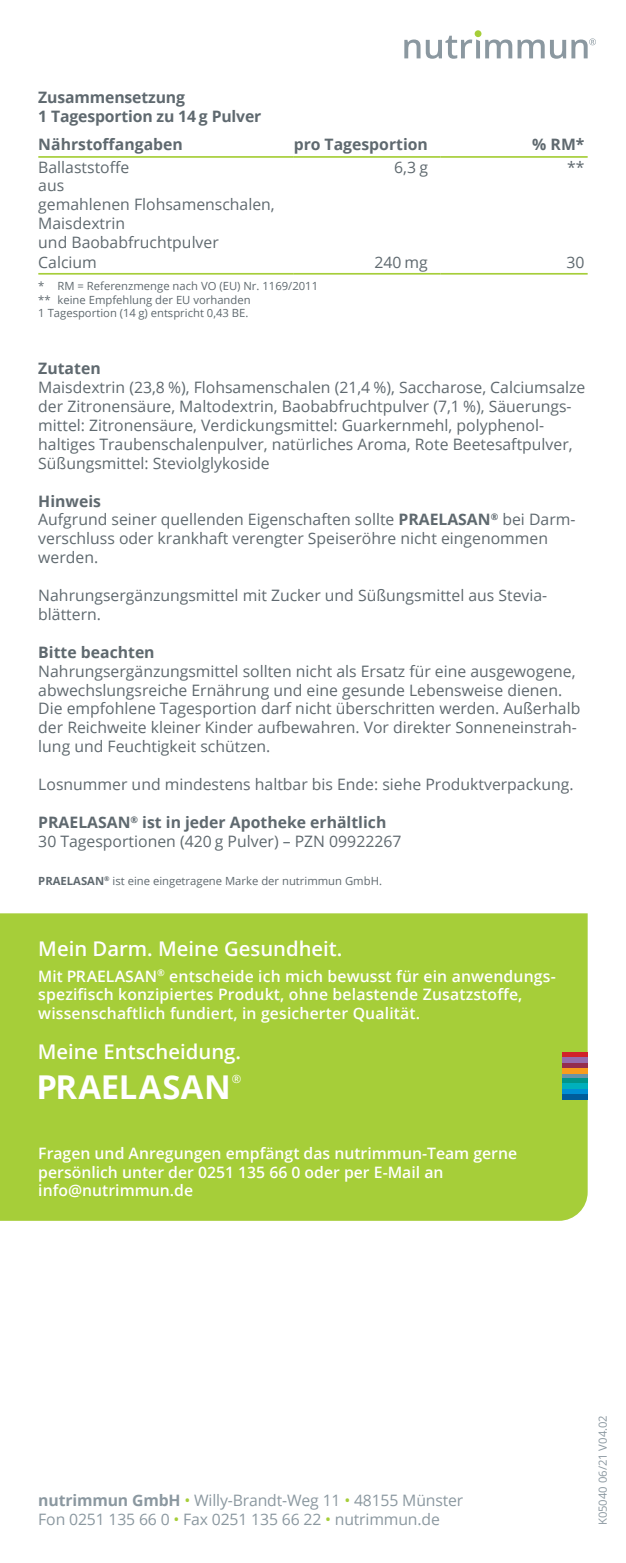
<style>
.page{position:relative;width:626px;height:1563px;background:#fff}
.page>*{position:absolute;margin:0;border:0;box-sizing:border-box;transform-origin:0 0}
.t1{font:700 32.85px "Open Sans";letter-spacing:.01em;color:#fff}
.t2{font:600 20.25px "Open Sans";color:#fff}
.t3{font:15.75px/18.9px "Open Sans";color:#5f696f}
.t4{font:600 15.75px/18.9px "Open Sans";letter-spacing:.01em;color:#fff}
.t5{font:700 15.75px/18.9px "Open Sans";color:#5f696f}
.t6{font:15.75px/18.9px "Open Sans";letter-spacing:-.01em;color:#8b98a0}
.t7{font:11.47px "Open Sans";color:#fff}
.t8{font:11.25px/13.5px "Open Sans";color:#5f696f}
.t9{font:11.25px "Open Sans";color:#8b98a0}
.s1{font-weight:700}
.s2{color:#a6ce39}
</style>
<div class="page">
<svg style="left:404px;top:36px;width:191px;height:23px"></svg>
<div style="left:474px;top:30px;width:7px;height:7px;background:#a6ce39;border-radius:50%"></div>
<hr style="left:38px;top:156px;width:255px;height:2px;background:#a6ce39">
<hr style="left:293px;top:156px;width:147px;height:2px;background:#a6ce39">
<hr style="left:440px;top:156px;width:147px;height:2px;background:#a6ce39">
<hr style="left:38px;top:273px;width:255px;height:2px;background:#a6ce39">
<hr style="left:293px;top:273px;width:147px;height:2px;background:#a6ce39">
<hr style="left:440px;top:273px;width:147px;height:2px;background:#a6ce39">
<div style="left:0;top:913px;width:587px;height:308px;background:#a6ce39"></div>
<svg style="left:561px;top:1073px;width:26px;height:5px"></svg>
<div style="left:561px;top:1052px;width:26px;height:6px;background:#d1232a"></div>
<div style="left:561px;top:1058px;width:26px;height:5px;background:#956cae"></div>
<div style="left:561px;top:1063px;width:26px;height:5px;background:#942d4e"></div>
<div style="left:561px;top:1068px;width:26px;height:5px;background:#f89c1c"></div>
<div style="left:561px;top:1078px;width:26px;height:5px;background:#00958a"></div>
<div style="left:561px;top:1089px;width:26px;height:5px;background:#008fd5"></div>
<div style="left:561px;top:1094px;width:26px;height:5px;background:#005d9c"></div>
<div style="left:561px;top:1083px;width:26px;height:6px;background:#00b0bc"></div>
<p class="t5" style="left:38px;top:87px;width:224px">Zusammensetzung<br>1 Tagesportion zu 14 g Pulver</p>
<p class="t5" style="left:38px;top:134px;width:146px">Nährstoffangaben</p>
<p class="t5" style="left:293px;top:134px;width:135px">pro Tagesportion</p>
<p class="t5" style="left:531px;top:134px;width:54px">% RM*</p>
<p class="t3" style="left:38px;top:157px;width:92px">Ballaststoffe</p>
<p class="t3" style="left:394px;top:157px;width:35px">6,3 g</p>
<p class="t3" style="left:566px;top:157px;width:19px">**</p>
<p class="t3" style="left:38px;top:176px;width:238px">aus<br>gemahlenen Flohsamenschalen,<br>Maisdextrin<br>und Baobabfruchtpulver<br>Calcium</p>
<p class="t3" style="left:374px;top:253px;width:55px">240 mg</p>
<p class="t3" style="left:566px;top:253px;width:20px">30</p>
<p class="t8" style="left:38px;top:279px;width:281px">* RM = Referenzmenge nach VO (EU) Nr. 1169/2011 ** keine Empfehlung der EU vorhanden<br>1 Tagesportion (14 g) entspricht 0,43 BE.</p>
<p class="t5" style="left:38px;top:359px;width:64px">Zutaten</p>
<p class="t3" style="left:38px;top:377px;width:548px">Maisdextrin (23,8 %), Flohsamenschalen (21,4 %), Saccharose, Calciumsalze der Zitronensäure, Maltodextrin, Baobabfruchtpulver (7,1 %), Säuerungs&shy;mittel: Zitronensäure, Verdickungsmittel: Guarkernmehl, polyphenol&shy;haltiges Traubenschalenpulver, natürliches Aroma, Rote Beetesaftpulver, Süßungsmittel: Steviolglykoside</p>
<p class="t3" style="left:38px;top:491px;width:538px"><span class="s1">Hinweis<br></span>Aufgrund seiner quellenden Eigenschaften sollte <span class="s1">PRAELASAN</span><sup>®</sup> bei Darm&shy;verschluss oder krankhaft verengter Speiseröhre nicht eingenommen werden.</p>
<p class="t3" style="left:38px;top:585px;width:510px">Nahrungsergänzungsmittel mit Zucker und Süßungsmittel aus Stevia&shy;blättern.</p>
<p class="t5" style="left:38px;top:642px;width:118px">Bitte beachten</p>
<p class="t3" style="left:38px;top:661px;width:543px">Nahrungsergänzungsmittel sollten nicht als Ersatz für eine ausgewogene, abwechslungsreiche Ernährung und eine gesunde Lebensweise dienen.<br>Die empfohlene Tagesportion darf nicht überschritten werden. Außerhalb der Reichweite kleiner Kinder aufbewahren. Vor direkter Sonneneinstrah&shy;lung und Feuchtigkeit schützen.</p>
<p class="t3" style="left:38px;top:774px;width:536px">Losnummer und mindestens haltbar bis Ende: siehe Produktverpackung.</p>
<p class="t3" style="left:38px;top:812px;width:364px"><span class="s1">PRAELASAN</span><sup>®</sup> <span class="s1">ist in jeder Apotheke erhältlich<br></span>30 Tagesportionen (420 g Pulver) – PZN 09922267</p>
<p class="t8" style="left:38px;top:873px;width:345px"><span class="s1">PRAELASAN</span><sup>®</sup> ist eine eingetragene Marke der nutrimmun GmbH.</p>
<p class="t2" style="left:38px;top:934px;width:305px">Mein Darm. Meine Gesundheit.</p>
<p class="t4" style="left:38px;top:966px;width:518px">Mit PRAELASAN<sup>®</sup> entscheide ich mich bewusst für ein anwendungs&shy;spezifisch konzipiertes Produkt, ohne belastende Zusatzstoffe, wissenschaftlich fundiert, in gesicherter Qualität.</p>
<p class="t2" style="left:38px;top:1038px;width:205px">Meine Entscheidung.</p>
<h1 class="t1" style="left:36px;top:1064px;width:195px">PRAELASAN</h1>
<p class="t7" style="left:231px;top:1070px;width:11px">®</p>
<p class="t4" style="left:38px;top:1143px;width:480px">Fragen und Anregungen empfängt das nutrimmun-Team gerne persönlich unter der 0251 135 66 0 oder per E-Mail an info@nutrimmun.de</p>
<p class="t6" style="left:38px;top:1490px;width:426px"><span class="s1">nutrimmun GmbH</span> <span class="s2">•</span> Willy-Brandt-Weg 11 <span class="s2">•</span> 48155 Mü nster<br>Fon 0251 135 66 0 <span class="s2">•</span> Fax 0251 135 66 22 <span class="s2">•</span> nutrimmun.de</p>
<p class="t9" style="left:594px;top:1525px;width:112px;rotate:-90deg">K05040 06/21 V04.02</p>
</div>
